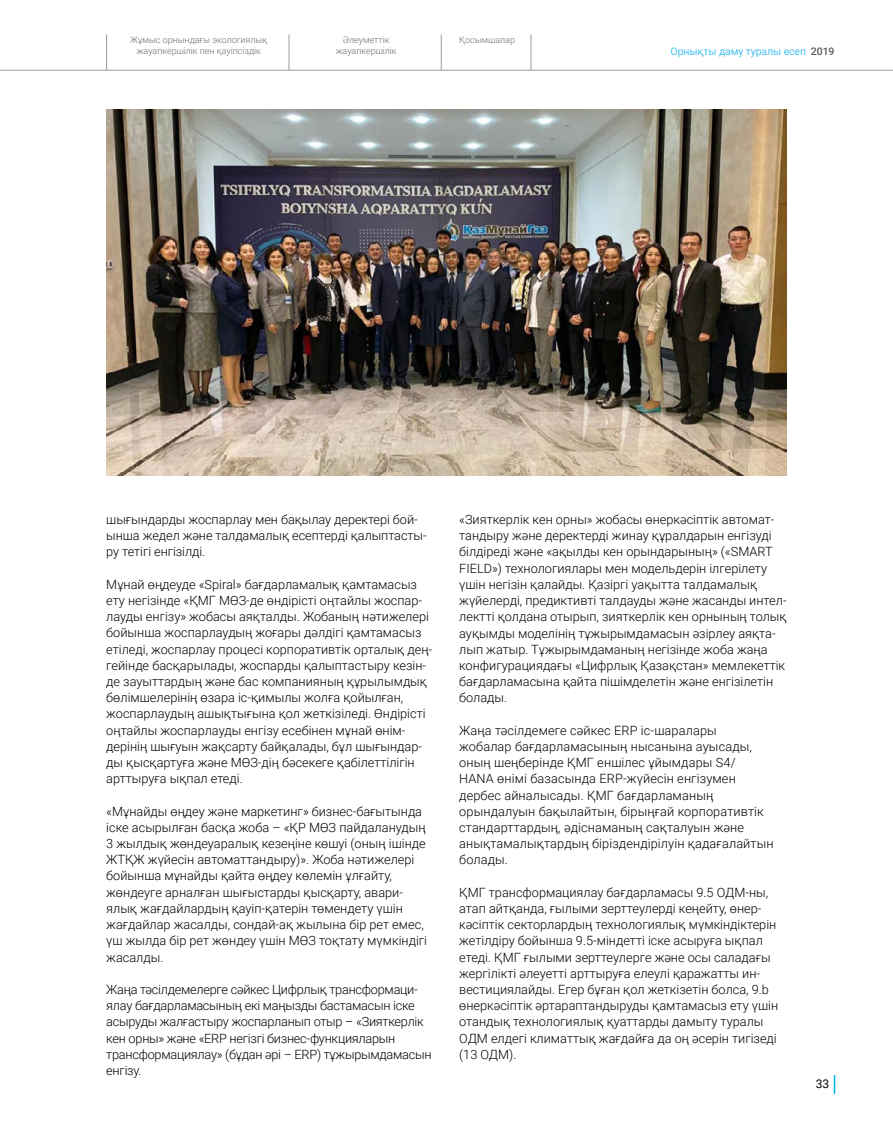
<style>
.page{position:relative;width:893px;height:1127px;background:#fff}
.page>*{position:absolute;margin:0;border:0;box-sizing:border-box;transform-origin:0 0}
.t1{font:300 12.75px/16.2px "Roboto";color:#000}
.t2{font:300 12.75px/16.2px "Roboto";letter-spacing:-.02em;color:#000}
.t3{font:12px "Roboto";color:#000}
.t4{font:10.5px "Roboto";letter-spacing:-.01em;color:#47c1f1}
.t5{font:300 9px/10.8px "Roboto";color:#706f6f;text-align:center}
.s1{font-weight:500;color:#575756}
</style>
<div class="page">
<img style="left:106px;top:109px;width:681px;height:366px">
<hr style="left:106px;top:35px;width:1px;height:35px;background:#9d9d9c">
<hr style="left:289px;top:35px;width:1px;height:35px;background:#9d9d9c">
<hr style="left:441px;top:35px;width:1px;height:35px;background:#9d9d9c">
<hr style="left:531px;top:35px;width:1px;height:35px;background:#9d9d9c">
<svg style="left:834px;top:1075px;width:1px;height:19px"></svg>
<hr style="left:0;top:70px;width:893px;height:1px;background:#9d9d9c">
<p class="t5" style="left:130px;top:34px;width:139px">Жұмыс орнындағы экологиялық жауапкершілік пен қауіпсіздік</p>
<p class="t5" style="left:336px;top:34px;width:62px">Әлеуметтік жауапкершілік</p>
<p class="t5" style="left:459px;top:34px;width:57px">Қосымшалар</p>
<p class="t4" style="left:671px;top:44px;width:165px">Орнықты даму туралы есеп <span class="s1">2019</span></p>
<p class="t1" style="left:106px;top:511px;width:322px">шығындарды жоспарлау мен бақылау деректері бой&shy;ынша жедел және талдамалық есептерді қалыптасты&shy;ру тетігі енгізілді.</p>
<p class="t1" style="left:106px;top:576px;width:327px">Мұнай өңдеуде «Spiral» бағдарламалық қамтамасыз ету негізінде «ҚМГ МӨЗ-де өндірісті оңтайлы жоспар&shy;лауды енгізу» жобасы аяқталды. Жобаның нәтижелері бойынша жоспарлаудың жоғары дәлдігі қамтамасыз етіледі, жоспарлау процесі корпоративтік орталық дең&shy;гейінде басқарылады, жоспарды қалыптастыру кезін&shy;де зауыттардың және бас компанияның құрылымдық бөлімшелерінің өзара іс-қимылы жолға қойылған, жоспарлаудың ашықтығына қол жеткізіледі. Өндірісті оңтайлы жоспарлауды енгізу есебінен мұнай өнім&shy;дерінің шығуын жақсарту байқалады, бұл шығындар&shy;ды қысқартуға және МӨЗ-дің бәсекеге қабілеттілігін арттыруға ықпал етеді.</p>
<p class="t1" style="left:106px;top:802px;width:322px">«Мұнайды өңдеу және маркетинг» бизнес-бағытында іске асырылған басқа жоба – «ҚР МӨЗ пайдаланудың 3 жылдық жөндеуаралық кезеңіне көшуі (оның ішінде ЖТҚЖ жүйесін автоматтандыру)». Жоба нәтижелері бойынша мұнайды қайта өңдеу көлемін ұлғайту, жөндеуге арналған шығыстарды қысқарту, авари&shy;ялық жағдайлардың қауіп-қатерін төмендету үшін жағдайлар жасалды, сондай-ақ жылына бір рет емес, үш жылда бір рет жөндеу үшін МӨЗ тоқтату мүмкіндігі жасалды.</p>
<p class="t2" style="left:106px;top:981px;width:327px">Жаңа тәсілдемелерге сәйкес Цифрлық трансформаци&shy;ялау бағдарламасының екі маңызды бастамасын іске асыруды жалғастыру жоспарланып отыр – «Зияткерлік кен орны» және «ERP негізгі бизнес-функцияларын трансформациялау» (бұдан әрі – ERP) тұжырымдамасын енгізу.</p>
<p class="t1" style="left:459px;top:511px;width:329px">«Зияткерлік кен орны» жобасы өнеркәсіптік автомат&shy;тандыру және деректерді жинау құралдарын енгізуді білдіреді және «ақылды кен орындарының» («SMART FIELD») технологиялары мен модельдерін ілгерілету үшін негізін қалайды. Қазіргі уақытта талдамалық жүйелерді, предиктивті талдауды және жасанды интел&shy;лектті қолдана отырып, зияткерлік кен орнының толық ауқымды моделінің тұжырымдамасын әзірлеу аяқта&shy;лып жатыр. Тұжырымдаманың негізінде жоба жаңа конфигурациядағы «Цифрлық Қазақстан» мемлекеттік бағдарламасына қайта пішімделетін және енгізілетін болады.</p>
<p class="t1" style="left:459px;top:721px;width:316px">Жаңа тәсілдемеге сәйкес ERP іс-шаралары<br>жобалар бағдарламасының нысанына ауысады, оның шеңберінде ҚМГ еншілес ұйымдары S4/<br>HANA өнімі базасында ERP-жүйесін енгізумен дербес айналысады. ҚМГ бағдарламаның орындалуын бақылайтын, бірыңғай корпоративтік стандарттардың, әдіснаманың сақталуын және анықтамалықтардың біріздендірілуін қадағалайтын болады.</p>
<p class="t1" style="left:459px;top:884px;width:321px">ҚМГ трансформациялау бағдарламасы 9.5 ОДМ-ны, атап айтқанда, ғылыми зерттеулерді кеңейту, өнер&shy;кәсіптік секторлардың технологиялық мүмкіндіктерін жетілдіру бойынша 9.5-міндетті іске асыруға ықпал етеді. ҚМГ ғылыми зерттеулерге және осы саладағы жергілікті әлеуетті арттыруға елеулі қаражатты ин&shy;вестициялайды. Егер бұған қол жеткізетін болса, 9.b өнеркәсіптік әртараптандыруды қамтамасыз ету үшін отандық технологиялық қуаттарды дамыту туралы ОДМ елдегі климаттық жағдайға да оң әсерін тигізеді (13 ОДМ).</p>
<p class="t3" style="left:816px;top:1075px;width:15px">33</p>
</div>
